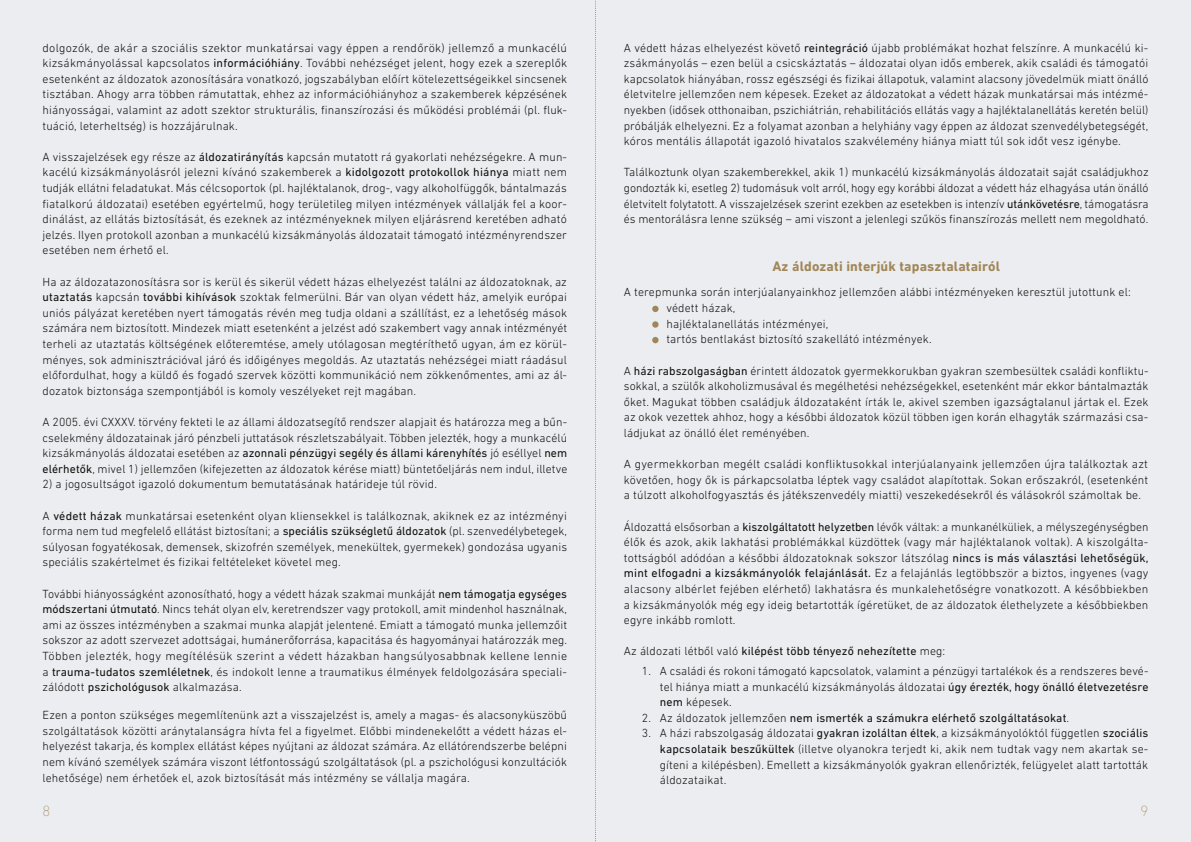
<style>
.page{position:relative;width:1191px;height:842px;background:#ebedf0}
.page>*{position:absolute;margin:0;border:0;box-sizing:border-box;transform-origin:0 0}
.t1{font:200 15px "DIN Next LT Pro";color:#a18657}
.t2{font:700 14px "DIN Next LT Pro";letter-spacing:.01em;color:#a18657}
.t3{font:300 12px/15.6px "DIN Next LT Pro";letter-spacing:.01em;color:#0f0f0d;text-align:justify}
.t4{font:12px "DIN Next LT Pro";letter-spacing:.01em;color:#0f0f0d}
.s1{font-weight:400}
.s2{font-weight:300}
</style>
<div class="page">
<svg style="left:652px;top:306px;width:6px;height:6px"></svg>
<div style="left:652px;top:321px;width:6px;height:7px;background:#a18657;border-radius:50%"></div>
<svg style="left:652px;top:337px;width:6px;height:6px"></svg>
<svg style="left:595px;top:0;width:1px;height:842px"></svg>
<p class="t3" style="left:43px;top:40px;width:526px">dolgozók, de akár a szociális szektor munkatársai vagy éppen a rendőrök) jellemző a munkacélú kizsákmányolással kapcsolatos <span class="s1">információhiány</span>. További nehézséget jelent, hogy ezek a szereplők esetenként az áldozatok azonosítására vonatkozó, jogszabályban előírt kötelezettségeikkel sincsenek tisztában. Ahogy arra többen rámutattak, ehhez az információhiányhoz a szakemberek képzésének hiányosságai, valamint az adott szektor strukturális, finanszírozási és működési problémái (pl. fluk&shy;tuáció, leterheltség) is hozzájárulnak.</p>
<p class="t3" style="left:43px;top:149px;width:526px">A visszajelzések egy része az <span class="s1">áldozatirányítás</span> kapcsán mutatott rá gyakorlati nehézségekre. A mun&shy;kacélú kizsákmányolásról jelezni kívánó szakemberek a <span class="s1">kidolgozott protokollok hiánya</span> miatt nem tudják ellátni feladatukat. Más célcsoportok (pl. hajléktalanok, drog-, vagy alkoholfüggők, bántalmazás fiatalkorú áldozatai) esetében egyértelmű, hogy területileg milyen intézmények vállalják fel a koor&shy;dinálást, az ellátás biztosítását, és ezeknek az intézményeknek milyen eljárásrend keretében adható jelzés. Ilyen protokoll azonban a munkacélú kizsákmányolás áldozatait támogató intézményrendszer esetében nem érhető el.</p>
<p class="t3" style="left:43px;top:274px;width:526px">Ha az áldozatazonosításra sor is kerül és sikerül védett házas elhelyezést találni az áldozatoknak, az <span class="s1">utaztatás</span> kapcsán <span class="s1">további kihívások</span> szoktak felmerülni. Bár van olyan védett ház, amelyik európai uniós pályázat keretében nyert támogatás révén meg tudja oldani a szállítást, ez a lehetőség mások számára nem biztosított. Mindezek miatt esetenként a jelzést adó szakembert vagy annak intézményét terheli az utaztatás költségének előteremtése, amely utólagosan megtéríthető ugyan, ám ez körül&shy;ményes, sok adminisztrációval járó és időigényes megoldás. Az utaztatás nehézségei miatt ráadásul előfordulhat, hogy a küldő és fogadó szervek közötti kommunikáció nem zökkenőmentes, ami az ál&shy;dozatok biztonsága szempontjából is komoly veszélyeket rejt magában.</p>
<p class="t3" style="left:43px;top:414px;width:526px">A 2005. évi CXXXV. törvény fekteti le az állami áldozatsegítő rendszer alapjait és határozza meg a bűn&shy;cselekmény áldozatainak járó pénzbeli juttatások részletszabályait. Többen jelezték, hogy a munkacélú kizsákmányolás áldozatai esetében az <span class="s1">azonnali pénzügyi segély és állami kárenyhítés</span> jó eséllyel <span class="s1">nem elérhetők</span>, mivel 1) jellemzően (kifejezetten az áldozatok kérése miatt) büntetőeljárás nem indul, illetve</p>
<p class="t3" style="left:43px;top:476px;width:396px">2) a jogosultságot igazoló dokumentum bemutatásának határideje túl rövid.</p>
<p class="t3" style="left:43px;top:508px;width:526px">A <span class="s1">védett házak</span> munkatársai esetenként olyan kliensekkel is találkoznak, akiknek ez az intézményi forma nem tud megfelelő ellátást biztosítani; a <span class="s1">speciális szükségletű áldozatok</span> (pl. szenvedélybetegek, súlyosan fogyatékosak, demensek, skizofrén személyek, menekültek, gyermekek) gondozása ugyanis speciális szakértelmet és fizikai feltételeket követel meg.</p>
<p class="t3" style="left:43px;top:586px;width:526px">További hiányosságként azonosítható, hogy a védett házak szakmai munkáját <span class="s1">nem támogatja egységes módszertani útmutató</span>. Nincs tehát olyan elv, keretrendszer vagy protokoll, amit mindenhol használnak, ami az összes intézményben a szakmai munka alapját jelentené. Emiatt a támogató munka jellemzőit sokszor az adott szervezet adottságai, humánerőforrása, kapacitása és hagyományai határozzák meg.<br>Többen jelezték, hogy megítélésük szerint a védett házakban hangsúlyosabbnak kellene lennie a <span class="s1">trauma-tudatos szemléletnek</span>, és indokolt lenne a traumatikus élmények feldolgozására speciali&shy;zálódott <span class="s1">pszichológusok</span> alkalmazása.</p>
<p class="t3" style="left:43px;top:707px;width:526px">Ezen a ponton szükséges megemlítenünk azt a visszajelzést is, amely a magas- és alacsonyküszöbű szolgáltatások közötti aránytalanságra hívta fel a figyelmet. Előbbi mindenekelőtt a védett házas el&shy;helyezést takarja, és komplex ellátást képes nyújtani az áldozat számára. Az ellátórendszerbe belépni nem kívánó személyek számára viszont létfontosságú szolgáltatások (pl. a pszichológusi konzultációk lehetősége) nem érhetőek el, azok biztosítását más intézmény se vállalja magára.</p>
<p class="t3" style="left:624px;top:40px;width:526px">A védett házas elhelyezést követő <span class="s1">reintegráció</span> újabb problémákat hozhat felszínre. A munkacélú ki&shy;zsákmányolás – ezen belül a csicskáztatás – áldozatai olyan idős emberek, akik családi és támogatói kapcsolatok hiányában, rossz egészségi és fizikai állapotuk, valamint alacsony jövedelmük miatt önálló életvitelre jellemzően nem képesek. Ezeket az áldozatokat a védett házak munkatársai más intézmé&shy;nyekben (idősek otthonaiban, pszichiátrián, rehabilitációs ellátás vagy a hajléktalanellátás keretén belül) próbálják elhelyezni. Ez a folyamat azonban a helyhiány vagy éppen az áldozat szenvedélybetegségét, kóros mentális állapotát igazoló hivatalos szakvélemény hiánya miatt túl sok időt vesz igénybe.</p>
<p class="t3" style="left:624px;top:164px;width:526px">Találkoztunk olyan szakemberekkel, akik 1) munkacélú kizsákmányolás áldozatait saját családjukhoz gondozták ki, esetleg 2) tudomásuk volt arról, hogy egy korábbi áldozat a védett ház elhagyása után önálló életvitelt folytatott. A visszajelzések szerint ezekben az esetekben is intenzív <span class="s1">utánkövetésre</span>, támogatásra és mentorálásra lenne szükség – ami viszont a jelenlegi szűkös finanszírozás mellett nem megoldható.</p>
<p class="t2" style="left:772px;top:258px;width:229px">Az áldozati interjúk tapasztalatairól</p>
<p class="t3" style="left:666px;top:284px;width:466px;text-align:left;text-indent:-43px">A terepmunka során interjúalanyainkhoz jellemzően alábbi intézményeken keresztül jutottunk el: védett házak,<br>hajléktalanellátás intézményei,<br>tartós bentlakást biztosító szakellátó intézmények.</p>
<p class="t3" style="left:624px;top:362px;width:526px">A <span class="s1">házi rabszolgaságban</span> érintett áldozatok gyermekkorukban gyakran szembesültek családi konfliktu&shy;sokkal, a szülők alkoholizmusával és megélhetési nehézségekkel, esetenként már ekkor bántalmazták őket. Magukat többen családjuk áldozataként írták le, akivel szemben igazságtalanul jártak el. Ezek az okok vezettek ahhoz, hogy a későbbi áldozatok közül többen igen korán elhagyták származási csa&shy;ládjukat az önálló élet reményében.</p>
<p class="t3" style="left:624px;top:456px;width:526px">A gyermekkorban megélt családi konfliktusokkal interjúalanyaink jellemzően újra találkoztak azt követően, hogy ők is párkapcsolatba léptek vagy családot alapítottak. Sokan erőszakról, (esetenként a túlzott alkoholfogyasztás és játékszenvedély miatti) veszekedésekről és válásokról számoltak be.</p>
<p class="t3" style="left:624px;top:518px;width:526px">Áldozattá elsősorban a <span class="s1">kiszolgáltatott helyzetben</span> lévők váltak: a munkanélküliek, a mélyszegénységben élők és azok, akik lakhatási problémákkal küzdöttek (vagy már hajléktalanok voltak). A kiszolgálta&shy;tottságból adódóan a későbbi áldozatoknak sokszor látszólag <span class="s1">nincs is más választási lehetőségük, mint elfogadni a kizsákmányolók felajánlását.</span> Ez a felajánlás legtöbbször a biztos, ingyenes (vagy alacsony albérlet fejében elérhető) lakhatásra és munkalehetőségre vonatkozott. A későbbiekben a kizsákmányolók még egy ideig betartották ígéretüket, de az áldozatok élethelyzete a későbbiekben egyre inkább romlott.</p>
<p class="t4" style="left:624px;top:644px;width:323px"><span class="s2">Az áldozati létből való</span> kilépést több tényező nehezítette <span class="s2">meg:</span></p>
<p class="t3" style="left:660px;top:663px;width:490px;text-indent:-18px">1. A családi és rokoni támogató kapcsolatok, valamint a pénzügyi tartalékok és a rendszeres bevé&shy;tel hiánya miatt a munkacélú kizsákmányolás áldozatai <span class="s1">úgy érezték, hogy önálló életvezetésre nem</span> képesek.</p>
<p class="t4" style="left:642px;top:711px;width:429px"><span class="s2">2. Az áldozatok jellemzően</span> nem ismerték a számukra elérhető szolgáltatásokat<span class="s2">.</span></p>
<p class="t3" style="left:660px;top:725px;width:490px;text-indent:-18px">3. A házi rabszolgaság áldozatai <span class="s1">gyakran izoláltan éltek</span>, a kizsákmányolóktól független <span class="s1">szociális kapcsolataik beszűkültek</span> (illetve olyanokra terjedt ki, akik nem tudtak vagy nem akartak se&shy;gíteni a kilépésben). Emellett a kizsákmányolók gyakran ellenőrizték, felügyelet alatt tartották áldozataikat.</p>
<p class="t1" style="left:43px;top:803px;width:9px">8</p>
<p class="t1" style="left:1140px;top:803px;width:9px">9</p>
</div>
